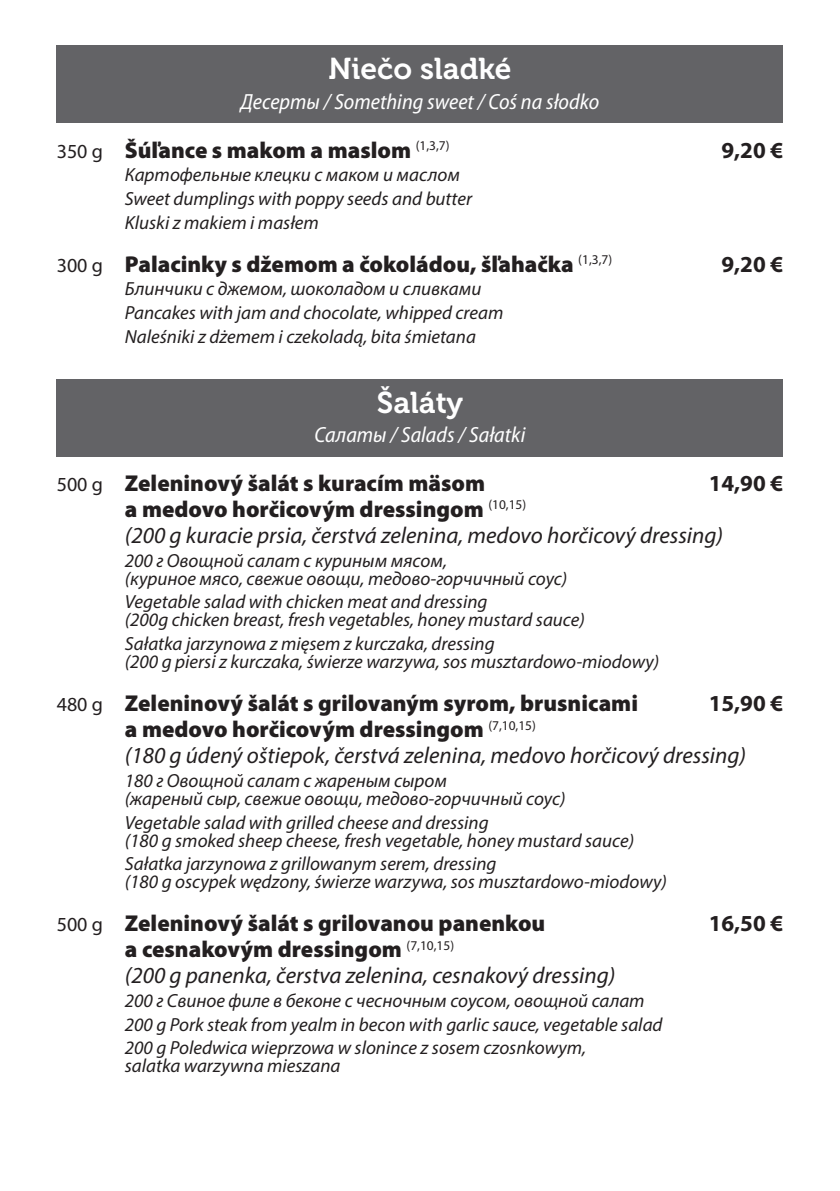
<style>
.page{position:relative;width:840px;height:1191px;background:#fff}
.page>*{position:absolute;margin:0;border:0;box-sizing:border-box;transform-origin:0 0}
.t1{font:30px "Museo 700";color:#fff}
.t2{font:italic 23px/26px "Myriad Pro";color:#231f20}
.t3{font:900 23px "Myriad Pro";color:#231f20}
.t4{font:700 23px "Myriad Pro";color:#231f20}
.t5{font:italic semi-condensed 22px "Myriad Pro";color:#fff}
.t6{font:italic 19px/23.6px "Myriad Pro";color:#231f20}
.s1{font-weight:400;font-size:20px}
.s2{font-weight:900;font-style:normal}
</style>
<div class="page">
<div style="left:57px;top:45px;width:725px;height:53px;background:#636366"></div>
<div style="left:57px;top:87px;width:725px;height:36px;background:#636366"></div>
<div style="left:57px;top:379px;width:725px;height:52px;background:#636366"></div>
<div style="left:57px;top:420px;width:725px;height:36px;background:#636366"></div>
<h1 class="t1" style="left:328px;top:52px;width:184px">Niečo sladké</h1>
<p class="t5" style="left:240px;top:90px;width:360px">Десерты / Something sweet / Coś na słodko</p>
<p class="t3" style="left:57px;top:137px;width:394px"><span class="s1">350 g</span> Šúľance s makom a maslom <sup>(1,3,7)</sup></p>
<p class="t4" style="left:721px;top:135px;width:63px">9,20 €</p>
<p class="t6" style="left:125px;top:163px;width:348px">Картофельные клецки с маком и маслом<br>Sweet dumplings with poppy seeds and butter<br>Kluski z makiem i masłem</p>
<p class="t3" style="left:57px;top:251px;width:556px"><span class="s1">300 g</span> Palacinky s džemom a čokoládou, šľahačka <sup>(1,3,7)</sup></p>
<p class="t4" style="left:721px;top:249px;width:63px">9,20 €</p>
<p class="t6" style="left:125px;top:277px;width:380px">Блинчики с джемом, шоколадом и сливками<br>Pancakes with jam and chocolate, whipped cream<br>Naleśniki z dżemem i czekoladą, bita śmietana</p>
<h1 class="t1" style="left:376px;top:386px;width:88px">Šaláty</h1>
<p class="t5" style="left:314px;top:423px;width:212px">Салаты / Salads / Sałatki</p>
<p class="t3" style="left:57px;top:470px;width:429px"><span class="s1">500 g</span> Zeleninový šalát s kuracím mäsom</p>
<p class="t4" style="left:708px;top:468px;width:76px">14,90 €</p>
<p class="t2" style="left:125px;top:496px;width:599px"><span class="s2">a medovo horčicovým dressingom</span> <sup>(10,15)<br></sup>(200 g kuracie prsia, čerstvá zelenina, medovo horčicový dressing)</p>
<p class="t6" style="left:125px;top:551px;width:444px;line-height:18px">200 г Овощной салат с куриным мясом,<br>(куриное мясо, свежие овощи, mедово-горчичный соус)</p>
<p class="t6" style="left:125px;top:593px;width:461px;line-height:18px">Vegetable salad with chicken meat and dressing<br>(200g chicken breast, fresh vegetables, honey mustard sauce)</p>
<p class="t6" style="left:125px;top:634px;width:535px;line-height:18px">Sałatka jarzynowa z mięsem z kurczaka, dressing<br>(200 g piersi z kurczaka, świerze warzywa, sos musztardowo-miodowy)</p>
<p class="t3" style="left:57px;top:690px;width:582px"><span class="s1">480 g</span> Zeleninový šalát s grilovaným syrom, brusnicami</p>
<p class="t4" style="left:708px;top:688px;width:76px">15,90 €</p>
<p class="t2" style="left:125px;top:716px;width:622px"><span class="s2">a medovo horčicovým dressingom</span> <sup>(7,10,15)<br></sup>(180 g údený oštiepok, čerstvá zelenina, medovo horčicový dressing)</p>
<p class="t6" style="left:125px;top:771px;width:442px;line-height:18px">180 г Овощной салат с жареным сыром<br>(жареный сыр, свежие овощи, mедово-горчичный соус)</p>
<p class="t6" style="left:125px;top:813px;width:510px;line-height:18px">Vegetable salad with grilled cheese and dressing<br>(180 g smoked sheep cheese, fresh vegetable, honey mustard sauce)</p>
<p class="t6" style="left:125px;top:854px;width:543px;line-height:18px">Sałatka jarzynowa z grillowanym serem, dressing<br>(180 g oscypek wędzony, świerze warzywa, sos musztardowo-miodowy)</p>
<p class="t3" style="left:57px;top:910px;width:490px"><span class="s1">500 g</span> Zeleninový šalát s grilovanou panenkou</p>
<p class="t4" style="left:708px;top:908px;width:76px">16,50 €</p>
<p class="t2" style="left:125px;top:936px;width:492px"><span class="s2">a cesnakovým dressingom</span> <sup>(7,10,15)<br></sup>(200 g panenka, čerstva zelenina, cesnakový dressing)</p>
<p class="t6" style="left:125px;top:988px;width:539px">200 г Свиное филе в беконе с чесночным соусом, овощной салат<br>200 g Pork steak from yealm in becon with garlic sauce, vegetable salad<br>200 g Poledwica wieprzowa w slonince z sosem czosnkowym,</p>
<p class="t6" style="left:125px;top:1053px;width:217px">salatka warzywna mieszana</p>
</div>
